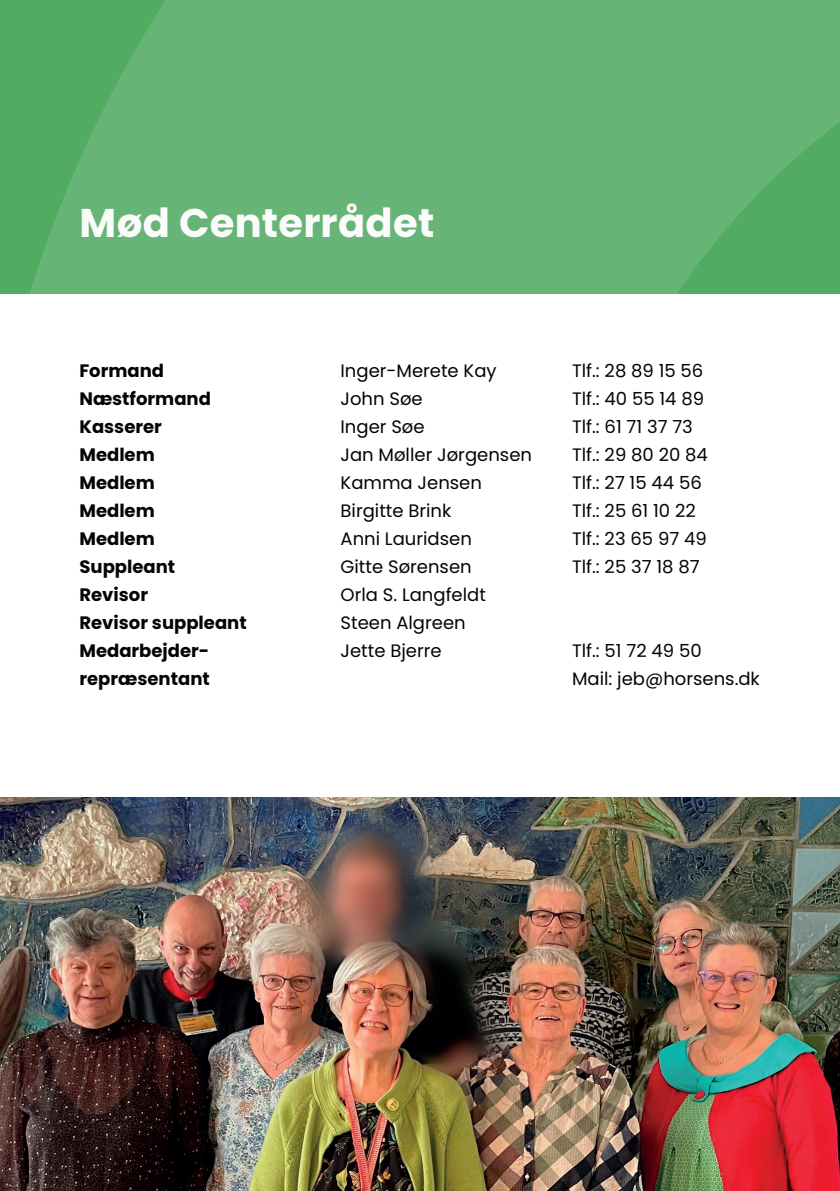
<style>
.page{position:relative;width:840px;height:1191px;background:#fff}
.page>*{position:absolute;margin:0;border:0;box-sizing:border-box;transform-origin:0 0}
.Underoverskrift{font:700 40px "Poppins";letter-spacing:.01em;color:#fff}
.brødtekst{font:18px "Poppins";color:#030505}
.brødtekst-2{font:700 18px "Poppins";color:#030505}
</style>
<div class="page">
<img style="left:0;top:797px;width:839px;height:394px">
<svg style="left:0;top:0;width:839px;height:293px;background:#63b372"></svg>
<h2 class="Underoverskrift" style="left:79px;top:199px;width:356px">Mød Centerrådet</h2>
<p class="brødtekst-2" style="left:79px;top:360px;width:86px">Formand</p>
<p class="brødtekst" style="left:340px;top:360px;width:158px">Inger-Merete Kay</p>
<p class="brødtekst" style="left:571px;top:360px;width:133px">Tlf.: 28 89 15 56</p>
<p class="brødtekst-2" style="left:79px;top:388px;width:133px">Næstformand</p>
<p class="brødtekst" style="left:340px;top:388px;width:84px">John Søe</p>
<p class="brødtekst" style="left:571px;top:388px;width:133px">Tlf.: 40 55 14 89</p>
<p class="brødtekst-2" style="left:79px;top:416px;width:84px">Kasserer</p>
<p class="brødtekst" style="left:340px;top:416px;width:86px">Inger Søe</p>
<p class="brødtekst" style="left:571px;top:416px;width:122px">Tlf.: 61 71 37 73</p>
<p class="brødtekst-2" style="left:79px;top:444px;width:77px">Medlem</p>
<p class="brødtekst" style="left:340px;top:444px;width:193px">Jan Møller Jørgensen</p>
<p class="brødtekst" style="left:571px;top:444px;width:137px">Tlf.: 29 80 20 84</p>
<p class="brødtekst-2" style="left:79px;top:472px;width:77px">Medlem</p>
<p class="brødtekst" style="left:340px;top:472px;width:143px">Kamma Jensen</p>
<p class="brødtekst" style="left:571px;top:472px;width:131px">Tlf.: 27 15 44 56</p>
<p class="brødtekst-2" style="left:79px;top:500px;width:77px">Medlem</p>
<p class="brødtekst" style="left:340px;top:500px;width:112px">Birgitte Brink</p>
<p class="brødtekst" style="left:571px;top:500px;width:125px">Tlf.: 25 61 10 22</p>
<p class="brødtekst-2" style="left:79px;top:528px;width:77px">Medlem</p>
<p class="brødtekst" style="left:340px;top:528px;width:133px">Anni Lauridsen</p>
<p class="brødtekst" style="left:571px;top:528px;width:136px">Tlf.: 23 65 97 49</p>
<p class="brødtekst-2" style="left:79px;top:556px;width:97px">Suppleant</p>
<p class="brødtekst" style="left:340px;top:556px;width:133px">Gitte Sørensen</p>
<p class="brødtekst" style="left:571px;top:556px;width:129px">Tlf.: 25 37 18 87</p>
<p class="brødtekst-2" style="left:79px;top:584px;width:70px">Revisor</p>
<p class="brødtekst" style="left:340px;top:584px;width:147px">Orla S. Langfeldt</p>
<p class="brødtekst-2" style="left:79px;top:612px;width:169px">Revisor suppleant</p>
<p class="brødtekst" style="left:340px;top:612px;width:127px">Steen Algreen</p>
<p class="brødtekst-2" style="left:79px;top:640px;width:131px">Medarbejder-</p>
<p class="brødtekst" style="left:340px;top:640px;width:103px">Jette Bjerre</p>
<p class="brødtekst" style="left:571px;top:640px;width:131px">Tlf.: 51 72 49 50</p>
<p class="brødtekst-2" style="left:79px;top:668px;width:132px">repræsentant</p>
<p class="brødtekst" style="left:571px;top:668px;width:189px">Mail: jeb@horsens.dk</p>
</div>
